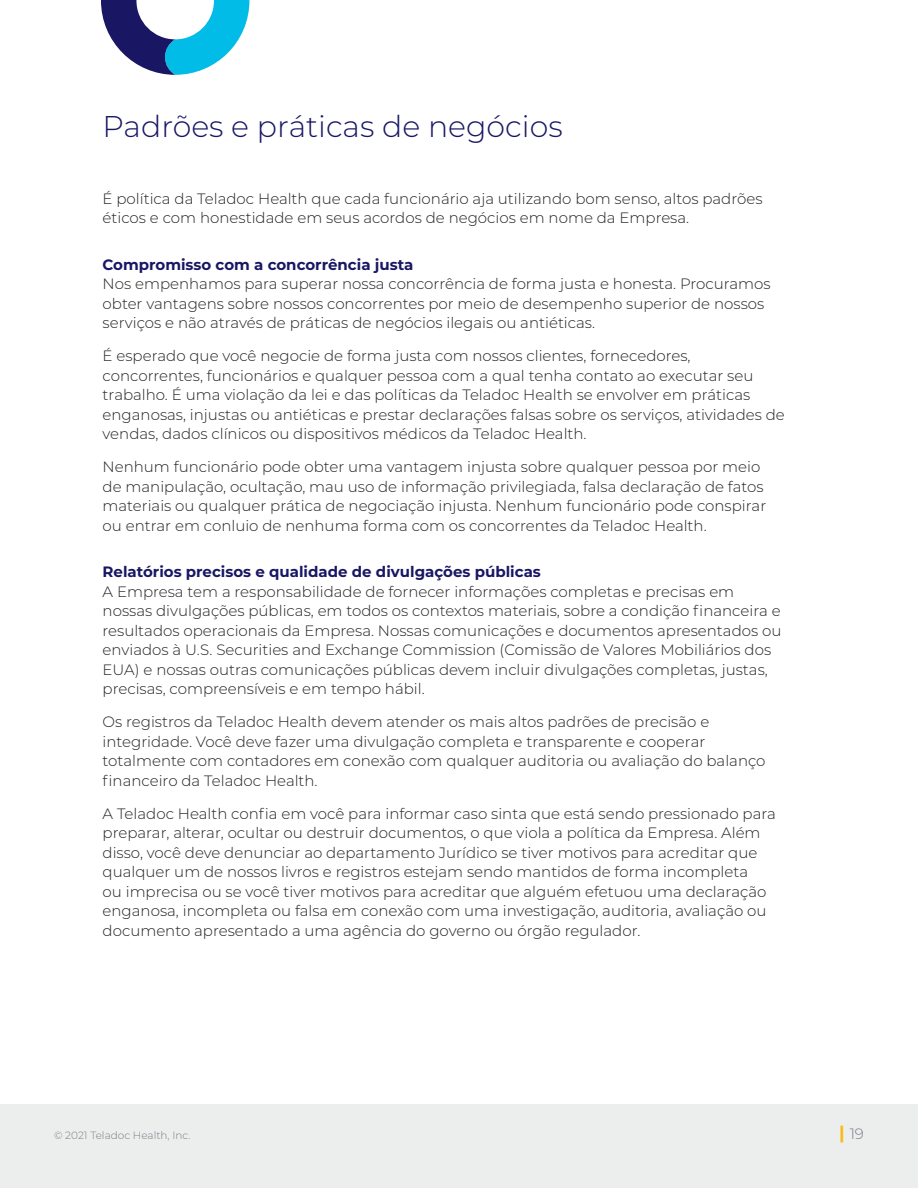
<style>
.page{position:relative;width:918px;height:1188px;background:#fff}
.page>*{position:absolute;margin:0;border:0;box-sizing:border-box;transform-origin:0 0}
.Main_Header{font:300 30px "Montserrat";color:#191664}
.t1{font:300 15px/19.5px "Montserrat";color:#231f20}
.t2{font:700 15px "Montserrat";color:#191664}
.t3{font:300 15px "Montserrat";color:#787d83}
.t4{font:300 10.5px "Montserrat";color:#787d83}
.s1{font-weight:700;font-size:18px;color:#fcba13}
</style>
<div class="page">
<div style="left:0;top:1104px;width:918px;height:84px;background:#eceeee"></div>
<svg style="left:101px;top:0;width:148px;height:75px"></svg>
<p class="Main_Header" style="left:103px;top:106px;width:462px">Padrões e práticas de negócios</p>
<p class="t1" style="left:103px;top:188px;width:661px">É política da Teladoc Health que cada funcionário aja utilizando bom senso, altos padrões éticos e com honestidade em seus acordos de negócios em nome da Empresa.</p>
<p class="t2" style="left:103px;top:254px;width:312px">Compromisso com a concorrência justa</p>
<p class="t1" style="left:103px;top:274px;width:670px">Nos empenhamos para superar nossa concorrência de forma justa e honesta. Procuramos obter vantagens sobre nossos concorrentes por meio de desempenho superior de nossos serviços e não através de práticas de negócios ilegais ou antiéticas.</p>
<p class="t1" style="left:103px;top:346px;width:684px">É esperado que você negocie de forma justa com nossos clientes, fornecedores, concorrentes, funcionários e qualquer pessoa com a qual tenha contato ao executar seu trabalho. É uma violação da lei e das políticas da Teladoc Health se envolver em práticas enganosas, injustas ou antiéticas e prestar declarações falsas sobre os serviços, atividades de vendas, dados clínicos ou dispositivos médicos da Teladoc Health.</p>
<p class="t1" style="left:103px;top:457px;width:665px">Nenhum funcionário pode obter uma vantagem injusta sobre qualquer pessoa por meio de manipulação, ocultação, mau uso de informação privilegiada, falsa declaração de fatos materiais ou qualquer prática de negociação injusta. Nenhum funcionário pode conspirar ou entrar em conluio de nenhuma forma com os concorrentes da Teladoc Health.</p>
<p class="t2" style="left:103px;top:561px;width:440px">Relatórios precisos e qualidade de divulgações públicas</p>
<p class="t1" style="left:103px;top:581px;width:680px">A Empresa tem a responsabilidade de fornecer informações completas e precisas em nossas divulgações públicas, em todos os contextos materiais, sobre a condição financeira e resultados operacionais da Empresa. Nossas comunicações e documentos apresentados ou enviados à U.S. Securities and Exchange Commission (Comissão de Valores Mobiliários dos EUA) e nossas outras comunicações públicas devem incluir divulgações completas, justas, precisas, compreensíveis e em tempo hábil.</p>
<p class="t1" style="left:103px;top:712px;width:665px">Os registros da Teladoc Health devem atender os mais altos padrões de precisão e integridade. Você deve fazer uma divulgação completa e transparente e cooperar totalmente com contadores em conexão com qualquer auditoria ou avaliação do balanço financeiro da Teladoc Health.</p>
<p class="t1" style="left:103px;top:803px;width:675px">A Teladoc Health confia em você para informar caso sinta que está sendo pressionado para preparar, alterar, ocultar ou destruir documentos, o que viola a política da Empresa. Além disso, você deve denunciar ao departamento Jurídico se tiver motivos para acreditar que qualquer um de nossos livros e registros estejam sendo mantidos de forma incompleta<br>ou imprecisa ou se você tiver motivos para acreditar que alguém efetuou uma declaração enganosa, incompleta ou falsa em conexão com uma investigação, auditoria, avaliação ou documento apresentado a uma agência do governo ou órgão regulador.</p>
<p class="t4" style="left:54px;top:1128px;width:138px">© 2021 Teladoc Health, Inc.</p>
<p class="t3" style="left:839px;top:1123px;width:26px"><span class="s1">|</span> 19</p>
</div>
